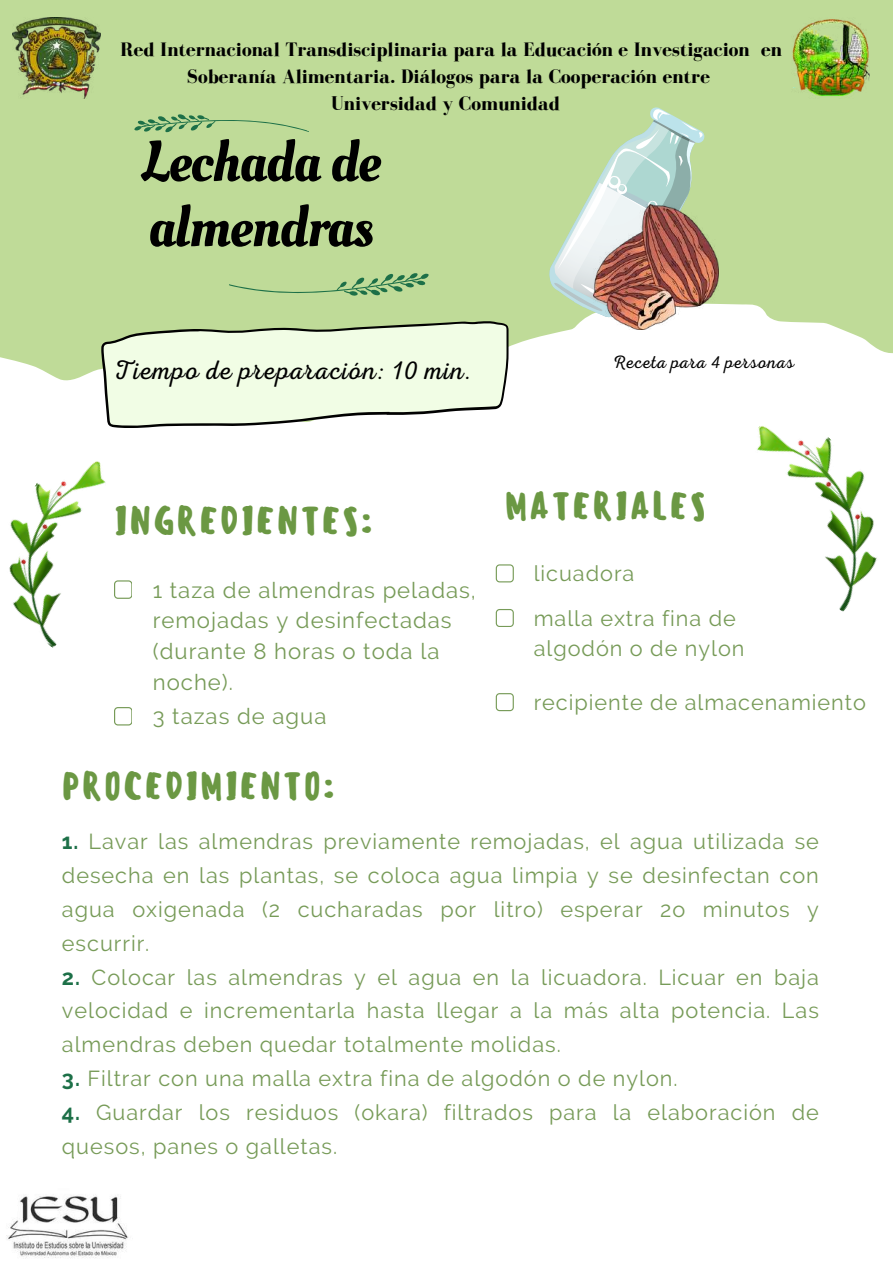
<style>
.page{position:relative;width:893px;height:1264px;background:#fff}
.page>*{position:absolute;margin:0;border:0;box-sizing:border-box;transform-origin:0 0}
.t1{font:57px/65.2px "Oleo Script";letter-spacing:-.015em;color:#000}
.t2{font:500 37.5px "Sensei";letter-spacing:.045em;color:#6b9843}
.t3{font:500 36.6px "Sensei";letter-spacing:.045em;color:#6b9843}
.t4{font:27px "RTL Adam Script Light";letter-spacing:.045em;color:#000}
.t5{font:22.2px/30.8px "Raleway";letter-spacing:.045em;color:#779b58}
.t6{font:21.6px/33.9px "Raleway";letter-spacing:.045em;color:#779b58}
.t7{font:700 19.95px/27px "Bodoni FLF";color:#000;text-align:center}
.t8{font:18px "RTL Adam Script Light";letter-spacing:.045em;color:#000}
.s1{font-weight:700;color:#1d7048}
</style>
<div class="page">
<svg style="left:0;top:0;width:892px;height:381px;background:#c7dfa6"></svg>
<svg style="left:101px;top:52px;width:407px;height:375px;background:#c7dfa8"></svg>
<img style="left:9px;top:461px;width:122px;height:187px">
<svg style="left:114px;top:580px;width:18px;height:18px"></svg>
<svg style="left:114px;top:707px;width:18px;height:18px"></svg>
<svg style="left:495px;top:564px;width:18px;height:18px"></svg>
<svg style="left:495px;top:609px;width:18px;height:18px"></svg>
<svg style="left:495px;top:693px;width:18px;height:18px"></svg>
<img style="left:757px;top:425px;width:120px;height:187px">
<svg style="left:549px;top:107px;width:155px;height:211px;background:#c2dcb9"></svg>
<img style="left:594px;top:204px;width:124px;height:125px">
<img style="left:6px;top:1195px;width:123px;height:63px">
<img style="left:791px;top:18px;width:78px;height:80px">
<img style="left:13px;top:18px;width:87px;height:80px">
<p class="t7" style="left:120px;top:36px;width:663px">Red Internacional Transdisciplinaria para la Educación e Investigacion en<br>Soberanía Alimentaria. Diálogos para la Cooperación entre<br>Universidad y Comunidad</p>
<h1 class="t1" style="left:141px;top:130px;width:241px">Lechada de almendras</h1>
<p class="t4" style="left:114px;top:354px;width:359px">Tiempo de preparación: 10 min.</p>
<p class="t8" style="left:612px;top:352px;width:183px">Receta para 4 personas</p>
<h2 class="t2" style="left:114px;top:498px;width:260px">INGREDIENTES:</h2>
<p class="t5" style="left:153px;top:574px;width:324px">1 taza de almendras peladas, remojadas y desinfectadas (durante 8 horas o toda la noche).</p>
<p class="t5" style="left:153px;top:701px;width:175px">3 tazas de agua</p>
<h3 class="t3" style="left:505px;top:484px;width:203px">MATERIALES</h3>
<p class="t6" style="left:533px;top:551px;width:203px;line-height:44.5px">licuadora<br>malla extra fina de</p>
<p class="t6" style="left:533px;top:631px;width:212px">algodón o de nylon</p>
<p class="t6" style="left:533px;top:685px;width:334px">recipiente de almacenamiento</p>
<h3 class="t3" style="left:62px;top:764px;width:274px">PROCEDIMIENTO:</h3>
<p class="t6" style="left:62px;top:824px;width:758px;text-align:justify"><span class="s1">1.</span> Lavar las almendras previamente remojadas, el agua utilizada se desecha en las plantas, se coloca agua limpia y se desinfectan con agua oxigenada (2 cucharadas por litro) esperar 2o minutos y escurrir.</p>
<p class="t6" style="left:62px;top:960px;width:758px;text-align:justify"><span class="s1">2.</span> Colocar las almendras y el agua en la licuadora. Licuar en baja velocidad e incrementarla hasta llegar a la más alta potencia. Las almendras deben quedar totalmente molidas.</p>
<p class="t6" style="left:62px;top:1061px;width:617px"><span class="s1">3.</span> Filtrar con una malla extra fina de algodón o de nylon.</p>
<p class="t6" style="left:62px;top:1095px;width:758px"><span class="s1">4.</span> Guardar los residuos (okara) filtrados para la elaboración de quesos, panes o galletas.</p>
</div>
